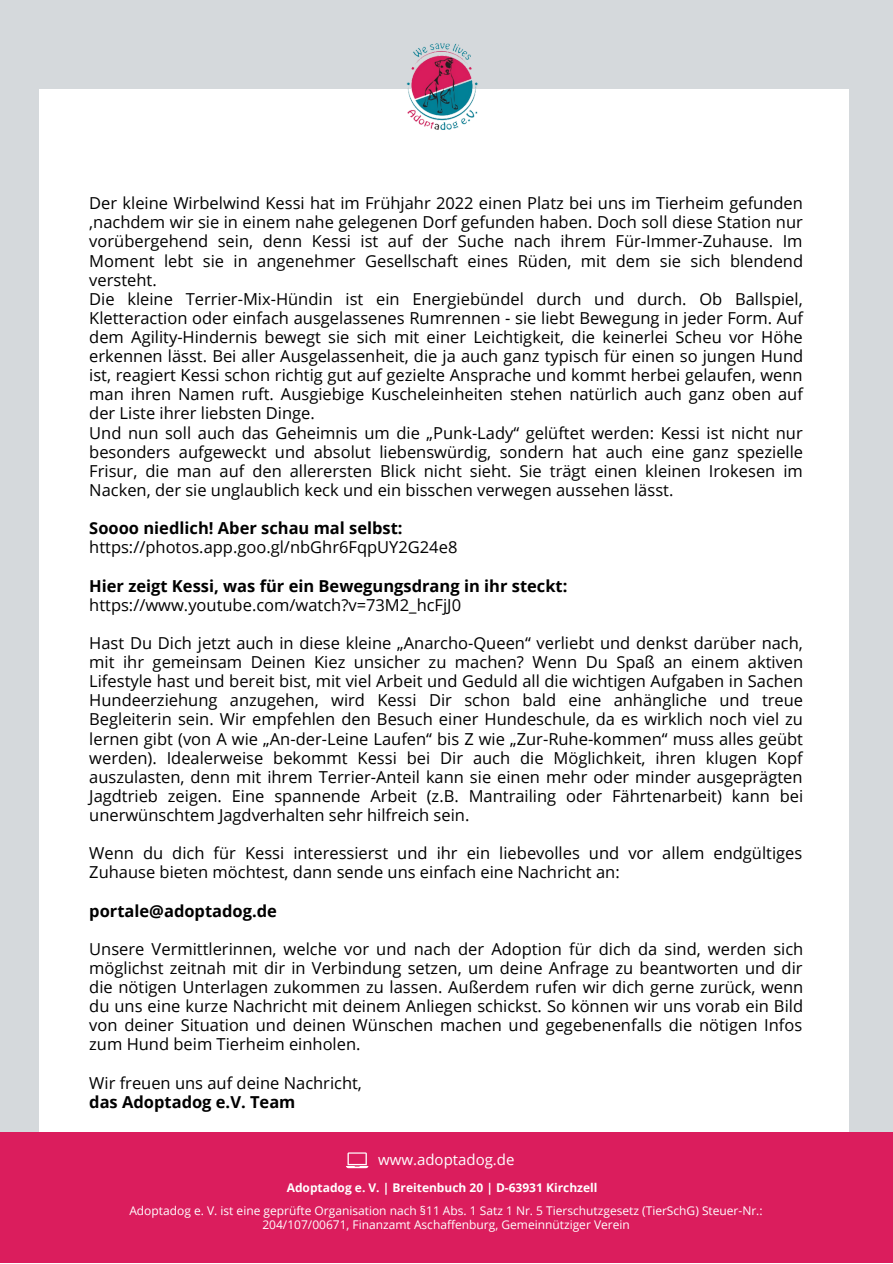
<style>
.page{position:relative;width:893px;height:1264px;background:#fff}
.page>*{position:absolute;margin:0;border:0;box-sizing:border-box;transform-origin:0 0}
.t1{font:16.5px/19px "Open Sans";color:#000}
.t2{font:700 16.5px "Open Sans";color:#000}
.t3{font:15px "Open Sans";color:#fff}
.t4{font:12px/14px "Open Sans";color:#fff;text-align:center}
.t5{font:700 12px "Open Sans";color:#fff}
</style>
<div class="page">
<div style="left:0;top:0;width:892px;height:1262px;background:#d5d9dc"></div>
<div style="left:39px;top:89px;width:809px;height:1173px;background:#fff"></div>
<img style="left:406px;top:43px;width:72px;height:87px">
<div style="left:0;top:1131px;width:892px;height:131px;background:#db1d5d"></div>
<svg style="left:346px;top:1152px;width:22px;height:16px"></svg>
<p class="t1" style="left:89px;top:193px;width:715px">Der kleine Wirbelwind Kessi hat im Frühjahr 2022 einen Platz bei uns im Tierheim gefunden ,nachdem wir sie in einem nahe gelegenen Dorf gefunden haben. Doch soll diese Station nur vorübergehend sein, denn Kessi ist auf der Suche nach ihrem Für-Immer-Zuhause. Im Moment lebt sie in angenehmer Gesellschaft eines Rüden, mit dem sie sich blendend versteht.<br>Die kleine Terrier-Mix-Hündin ist ein Energiebündel durch und durch. Ob Ballspiel, Kletteraction oder einfach ausgelassenes Rumrennen - sie liebt Bewegung in jeder Form. Auf dem Agility-Hindernis bewegt sie sich mit einer Leichtigkeit, die keinerlei Scheu vor Höhe erkennen lässt. Bei aller Ausgelassenheit, die ja auch ganz typisch für einen so jungen Hund ist, reagiert Kessi schon richtig gut auf gezielte Ansprache und kommt herbei gelaufen, wenn man ihren Namen ruft. Ausgiebige Kuscheleinheiten stehen natürlich auch ganz oben auf der Liste ihrer liebsten Dinge.<br>Und nun soll auch das Geheimnis um die „Punk-Lady“ gelüftet werden: Kessi ist nicht nur besonders aufgeweckt und absolut liebenswürdig, sondern hat auch eine ganz spezielle Frisur, die man auf den allerersten Blick nicht sieht. Sie trägt einen kleinen Irokesen im Nacken, der sie unglaublich keck und ein bisschen verwegen aussehen lässt.</p>
<p class="t2" style="left:89px;top:516px;width:315px">Soooo niedlich! Aber schau mal selbst:</p>
<p class="t1" style="left:89px;top:537px;width:369px">https://photos.app.goo.gl/nbGhr6FqpUY2G24e8</p>
<p class="t2" style="left:89px;top:574px;width:479px">Hier zeigt Kessi, was für ein Bewegungsdrang in ihr steckt:</p>
<p class="t1" style="left:89px;top:594px;width:373px">https://www.youtube.com/watch?v=73M2_hcFjJ0</p>
<p class="t1" style="left:89px;top:633px;width:715px;text-align:justify">Hast Du Dich jetzt auch in diese kleine „Anarcho-Queen“ verliebt und denkst darüber nach, mit ihr gemeinsam Deinen Kiez unsicher zu machen? Wenn Du Spaß an einem aktiven Lifestyle hast und bereit bist, mit viel Arbeit und Geduld all die wichtigen Aufgaben in Sachen Hundeerziehung anzugehen, wird Kessi Dir schon bald eine anhängliche und treue Begleiterin sein. Wir empfehlen den Besuch einer Hundeschule, da es wirklich noch viel zu lernen gibt (von A wie „An-der-Leine Laufen“ bis Z wie „Zur-Ruhe-kommen“ muss alles geübt werden). Idealerweise bekommt Kessi bei Dir auch die Möglichkeit, ihren klugen Kopf auszulasten, denn mit ihrem Terrier-Anteil kann sie einen mehr oder minder ausgeprägten Jagdtrieb zeigen. Eine spannende Arbeit (z.B. Mantrailing oder Fährtenarbeit) kann bei unerwünschtem Jagdverhalten sehr hilfreich sein.</p>
<p class="t1" style="left:89px;top:843px;width:714px">Wenn du dich für Kessi interessierst und ihr ein liebevolles und vor allem endgültiges<br>Zuhause bieten möchtest, dann sende uns einfach eine Nachricht an:</p>
<p class="t2" style="left:89px;top:898px;width:189px">portale@adoptadog.de</p>
<p class="t1" style="left:89px;top:938px;width:715px;text-align:justify">Unsere Vermittlerinnen, welche vor und nach der Adoption für dich da sind, werden sich möglichst zeitnah mit dir in Verbindung setzen, um deine Anfrage zu beantworten und dir die nötigen Unterlagen zukommen zu lassen. Außerdem rufen wir dich gerne zurück, wenn du uns eine kurze Nachricht mit deinem Anliegen schickst. So können wir uns vorab ein Bild von deiner Situation und deinen Wünschen machen und gegebenenfalls die nötigen Infos zum Hund beim Tierheim einholen.</p>
<p class="t1" style="left:89px;top:1072px;width:274px">Wir freuen uns auf deine Nachricht,</p>
<p class="t2" style="left:89px;top:1090px;width:208px">das Adoptadog e.V. Team</p>
<p class="t3" style="left:378px;top:1149px;width:138px">www.adoptadog.de</p>
<p class="t5" style="left:287px;top:1179px;width:312px">Adoptadog e. V. | Breitenbuch 20 | D-63931 Kirchzell</p>
<p class="t4" style="left:129px;top:1202px;width:634px">Adoptadog e. V. ist eine geprüfte Organisation nach §11 Abs. 1 Satz 1 Nr. 5 Tierschutzgesetz (TierSchG) Steuer-Nr.:<br>204/107/00671, Finanzamt Aschaffenburg, Gemeinnütziger Verein</p>
</div>
